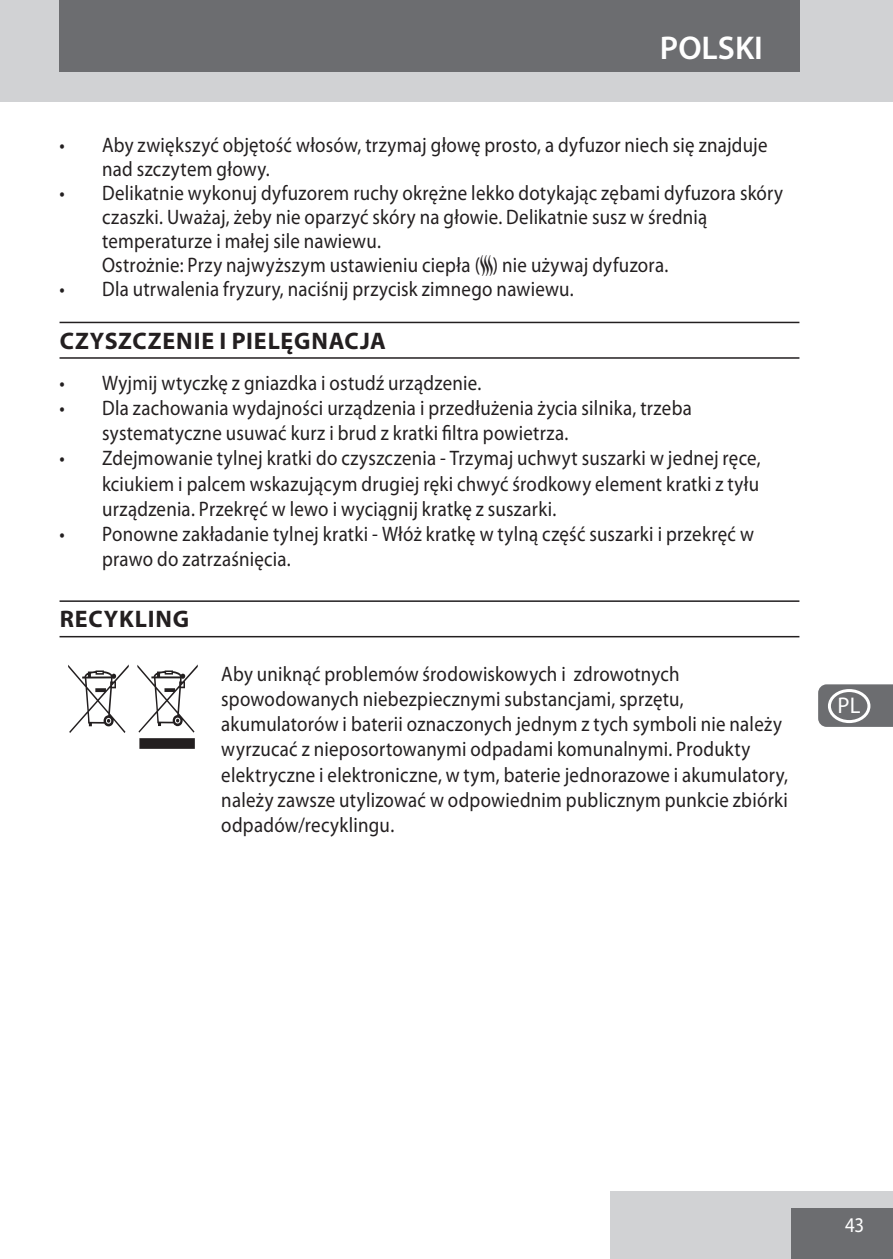
<style>
.page{position:relative;width:893px;height:1259px;background:#fff}
.page>*{position:absolute;margin:0;border:0;box-sizing:border-box;transform-origin:0 0}
.default{font:120px "Myriad Mine";color:#231f20;scale:.9 1}
.t1{font:600 33px "Myriad Pro";color:#fff}
.heading{font:700 24px "Myriad Pro";letter-spacing:.035em;color:#231f20}
.t2{font:22.8px "Myriad Pro";color:#fff}
.default-2{font:21px/25.2px "Myriad Pro";letter-spacing:.015em;color:#231f20;scale:.9 1}
.default_bullet{font:21px "Myriad Pro";letter-spacing:.015em;color:#231f20;scale:.9 1}
.t3{font:21px "Myriad Pro";color:#fff;scale:.9 1}
.s1{font-family:"Myriad Bitsn Bobs"}
</style>
<div class="page">
<div style="left:611px;top:1191px;width:282px;height:68px;background:#d1d2d4"></div>
<div style="left:791px;top:1208px;width:102px;height:51px;background:#6c6d70"></div>
<div style="left:0;top:0;width:893px;height:102px;background:#d1d2d4"></div>
<div style="left:59px;top:0;width:740px;height:72px;background:#6c6d70"></div>
<hr style="left:60px;top:322px;width:739px;height:1px;background:#231f20">
<hr style="left:60px;top:357px;width:739px;height:2px;background:#231f20">
<hr style="left:60px;top:600px;width:739px;height:2px;background:#231f20">
<hr style="left:60px;top:636px;width:739px;height:1px;background:#231f20">
<svg style="left:818px;top:684px;width:75px;height:43px;background:#757679"></svg>
<div style="left:828px;top:136px;width:42px;height:34px;border:3px solid #fff;border-radius:50%"></div>
<div style="left:828px;top:179px;width:42px;height:34px;border:3px solid #fff;border-radius:50%"></div>
<div style="left:828px;top:221px;width:42px;height:34px;border:3px solid #fff;border-radius:50%"></div>
<div style="left:828px;top:264px;width:42px;height:34px;border:3px solid #fff;border-radius:50%"></div>
<div style="left:828px;top:306px;width:42px;height:34px;border:3px solid #fff;border-radius:50%"></div>
<div style="left:828px;top:349px;width:42px;height:34px;border:3px solid #fff;border-radius:50%"></div>
<div style="left:828px;top:391px;width:42px;height:34px;border:3px solid #fff;border-radius:50%"></div>
<div style="left:828px;top:434px;width:42px;height:34px;border:3px solid #fff;border-radius:50%"></div>
<div style="left:828px;top:476px;width:42px;height:34px;border:3px solid #fff;border-radius:50%"></div>
<div style="left:828px;top:519px;width:42px;height:34px;border:3px solid #fff;border-radius:50%"></div>
<div style="left:828px;top:561px;width:42px;height:34px;border:3px solid #fff;border-radius:50%"></div>
<div style="left:828px;top:604px;width:42px;height:34px;border:3px solid #fff;border-radius:50%"></div>
<div style="left:828px;top:646px;width:42px;height:34px;border:3px solid #fff;border-radius:50%"></div>
<div style="left:828px;top:689px;width:42px;height:34px;border:3px solid #fff;border-radius:50%"></div>
<div style="left:828px;top:731px;width:42px;height:34px;border:3px solid #fff;border-radius:50%"></div>
<div style="left:828px;top:774px;width:42px;height:34px;border:3px solid #fff;border-radius:50%"></div>
<div style="left:828px;top:816px;width:42px;height:34px;border:3px solid #fff;border-radius:50%"></div>
<div style="left:828px;top:859px;width:42px;height:34px;border:3px solid #fff;border-radius:50%"></div>
<div style="left:828px;top:901px;width:42px;height:34px;border:3px solid #fff;border-radius:50%"></div>
<div style="left:828px;top:944px;width:42px;height:34px;border:3px solid #fff;border-radius:50%"></div>
<div style="left:828px;top:986px;width:42px;height:34px;border:3px solid #fff;border-radius:50%"></div>
<div style="left:828px;top:1029px;width:42px;height:34px;border:3px solid #fff;border-radius:50%"></div>
<div style="left:828px;top:1071px;width:42px;height:35px;border:3px solid #fff;border-radius:50%"></div>
<div style="left:828px;top:1114px;width:42px;height:34px;border:3px solid #fff;border-radius:50%"></div>
<p class="t1" style="left:660px;top:27px;width:104px">POLSKI</p>
<p class="default-2" style="left:102px;top:132px;width:741px;line-height:24px;text-indent:-43px">• Aby zwiększyć objętość włosów, trzymaj głowę prosto, a dyfuzor niech się znajduje nad szczytem głowy.</p>
<p class="default-2" style="left:102px;top:180px;width:758px;line-height:24px;text-indent:-43px">• Delikatnie wykonuj dyfuzorem ruchy okrężne lekko dotykając zębami dyfuzora skóry czaszki. Uważaj, żeby nie oparzyć skóry na głowie. Delikatnie susz w średnią temperaturze i małej sile nawiewu.</p>
<p class="default_bullet" style="left:102px;top:252px;width:631px">Ostrożnie: Przy najwyższym ustawieniu ciepła (<span class="s1">P</span>) nie używaj dyfuzora.</p>
<p class="default-2" style="left:60px;top:276px;width:573px">• Dla utrwalenia fryzury, naciśnij przycisk zimnego nawiewu.</p>
<p class="heading" style="left:60px;top:325px;width:328px">CZYSZCZENIE I PIELĘGNACJA</p>
<p class="default-2" style="left:60px;top:370px;width:470px">• Wyjmij wtyczkę z gniazdka i ostudź urządzenie.</p>
<p class="default-2" style="left:102px;top:395px;width:657px;text-indent:-43px">• Dla zachowania wydajności urządzenia i przedłużenia życia silnika, trzeba systematyczne usuwać kurz i brud z kratki filtra powietrza.</p>
<p class="default-2" style="left:102px;top:445px;width:733px;text-align:justify;text-indent:-43px">• Zdejmowanie tylnej kratki do czyszczenia - Trzymaj uchwyt suszarki w jednej ręce, kciukiem i palcem wskazującym drugiej ręki chwyć środkowy element kratki z tyłu urządzenia. Przekręć w lewo i wyciągnij kratkę z suszarki.</p>
<p class="default-2" style="left:102px;top:521px;width:726px;text-indent:-43px">• Ponowne zakładanie tylnej kratki - Włóż kratkę w tylną część suszarki i przekręć w prawo do zatrzaśnięcia.</p>
<p class="heading" style="left:60px;top:603px;width:131px">RECYKLING</p>
<p class="default" style="left:68px;top:648px;width:151px">W</p>
<p class="default-2" style="left:221px;top:661px;width:631px">Aby uniknąć problemów środowiskowych i zdrowotnych spowodowanych niebezpiecznymi substancjami, sprzętu, akumulatorów i baterii oznaczonych jednym z tych symboli nie należy wyrzucać z nieposortowanymi odpadami komunalnymi. Produkty elektryczne i elektroniczne, w tym, baterie jednorazowe i akumulatory, należy zawsze utylizować w odpowiednim publicznym punkcie zbiórki odpadów/recyklingu.</p>
<p class="t2" style="left:837px;top:692px;width:24px">PL</p>
<p class="t3" style="left:845px;top:1212px;width:23px">43</p>
</div>
